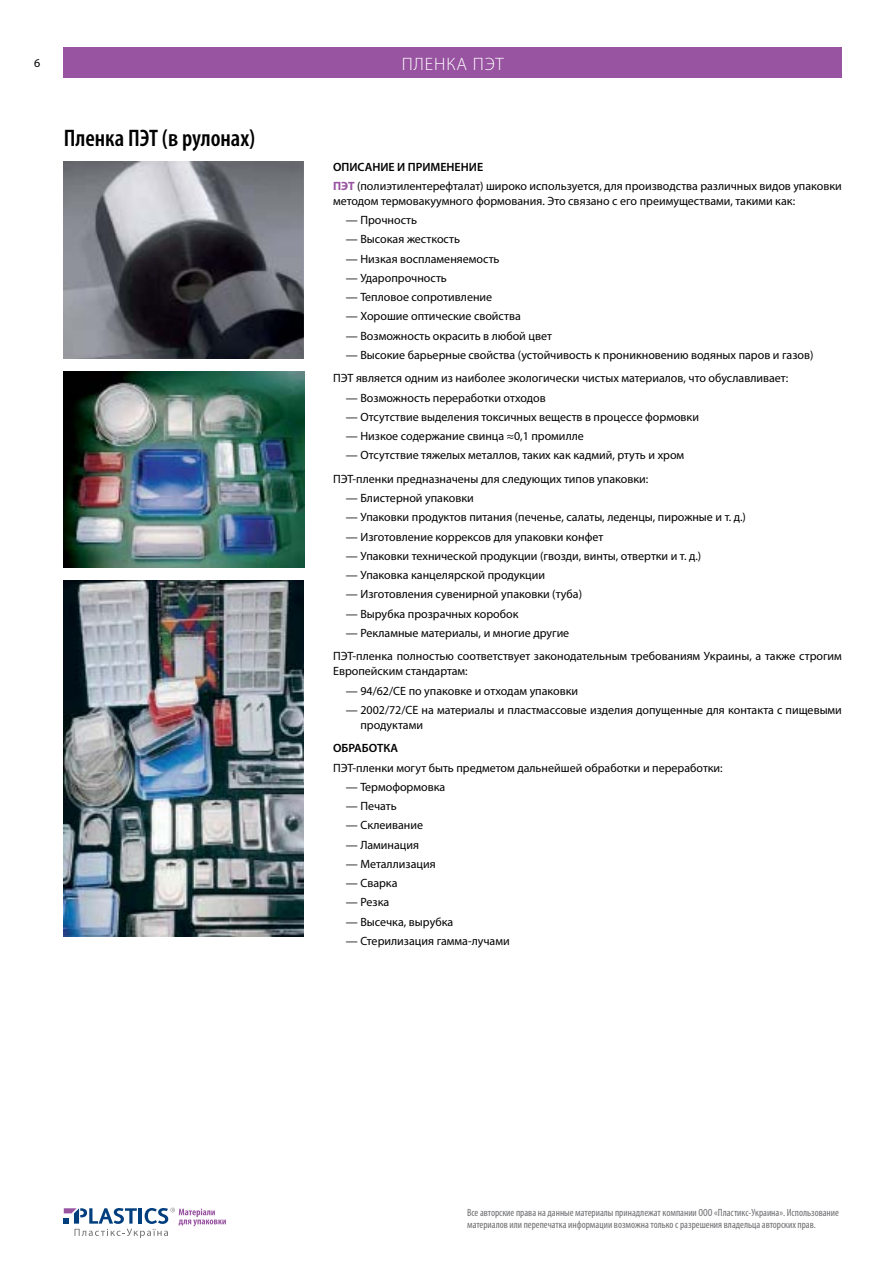
<style>
.page{position:relative;width:893px;height:1263px;background:#fff}
.page>*{position:absolute;margin:0;border:0;box-sizing:border-box;transform-origin:0 0}
.t1{font:600 condensed 24px "Myriad Pro";color:#000}
.t2{font:300 18px "Myriad Pro";letter-spacing:.05em;color:#fff}
.t3{font:12px/23.5px "Myriad Pro";color:#000}
.t4{font:600 12px "Myriad Pro";color:#000}
.t5{font:condensed 10.5px/12.6px "Myriad Pro";color:#6d6e71}
.s1{font-weight:600}
.s2{font-weight:700;color:#9853a1}
</style>
<div class="page">
<svg style="left:64px;top:1208px;width:162px;height:30px"></svg>
<div style="left:64px;top:48px;width:778px;height:30px;background:#9853a1"></div>
<img style="left:64px;top:371px;width:240px;height:196px">
<img style="left:64px;top:580px;width:239px;height:357px">
<img style="left:64px;top:162px;width:239px;height:196px">
<p class="t3" style="left:34px;top:51px;width:8px">6</p>
<h2 class="t2" style="left:402px;top:54px;width:104px">ПЛЕНКА ПЭТ</h2>
<h1 class="t1" style="left:64px;top:124px;width:193px">Пленка ПЭТ (в рулонах)</h1>
<p class="t3" style="left:333px;top:157px;width:510px;line-height:19.2px"><span class="s1">ОПИСАНИЕ И ПРИМЕНЕНИЕ<br></span><span class="s2">ПЭТ</span> (полиэтилентерефталат) широко используется, для производства различных видов упаковки</p>
<p class="t3" style="left:333px;top:189px;width:464px">методом термовакуумного формования. Это связано с его преимуществами, такими как:</p>
<p class="t3" style="left:346px;top:208px;width:73px">— Прочность</p>
<p class="t3" style="left:346px;top:227px;width:116px">— Высокая жесткость</p>
<p class="t3" style="left:346px;top:247px;width:155px">— Низкая воспламеняемость</p>
<p class="t3" style="left:346px;top:266px;width:103px">— Ударопрочность</p>
<p class="t3" style="left:346px;top:285px;width:148px">— Тепловое сопротивление</p>
<p class="t3" style="left:346px;top:304px;width:176px">— Хорошие оптические свойства</p>
<p class="t3" style="left:346px;top:324px;width:208px">— Возможность окрасить в любой цвет</p>
<p class="t3" style="left:333px;top:343px;width:482px;text-indent:13px">— Высокие барьерные свойства (устойчивость к проникновению водяных паров и газов)<br>ПЭТ является одним из наиболее экологически чистых материалов, что обуславливает:</p>
<p class="t3" style="left:346px;top:386px;width:201px">— Возможность переработки отходов</p>
<p class="t3" style="left:346px;top:405px;width:355px">— Отсутствие выделения токсичных веществ в процессе формовки</p>
<p class="t3" style="left:346px;top:424px;width:240px">— Низкое содержание свинца ≈0,1 промилле</p>
<p class="t3" style="left:333px;top:443px;width:353px;text-indent:13px">— Отсутствие тяжелых металлов, таких как кадмий, ртуть и хром<br>ПЭТ-пленки предназначены для следующих типов упаковки:</p>
<p class="t3" style="left:346px;top:486px;width:129px">— Блистерной упаковки</p>
<p class="t3" style="left:346px;top:505px;width:402px">— Упаковки продуктов питания (печенье, салаты, леденцы, пирожные и т. д.)</p>
<p class="t3" style="left:346px;top:525px;width:259px">— Изготовление коррексов для упаковки конфет</p>
<p class="t3" style="left:346px;top:544px;width:357px">— Упаковки технической продукции (гвозди, винты, отвертки и т. д.)</p>
<p class="t3" style="left:346px;top:563px;width:201px">— Упаковка канцелярской продукции</p>
<p class="t3" style="left:346px;top:582px;width:238px">— Изготовления сувенирной упаковки (туба)</p>
<p class="t3" style="left:346px;top:602px;width:174px">— Вырубка прозрачных коробок</p>
<p class="t3" style="left:333px;top:621px;width:510px;text-indent:13px">— Рекламные материалы, и многие другие<br>ПЭТ-пленка полностью соответствует законодательным требованиям Украины, а также строгим</p>
<p class="t3" style="left:333px;top:659px;width:136px">Европейским стандартам:</p>
<p class="t3" style="left:346px;top:679px;width:234px">— 94/62/CE по упаковке и отходам упаковки</p>
<p class="t3" style="left:360px;top:702px;width:483px;line-height:15px;text-indent:-15px">— 2002/72/CE на материалы и пластмассовые изделия допущенные для контакта с пищевыми продуктами</p>
<p class="t4" style="left:333px;top:741px;width:66px">ОБРАБОТКА</p>
<p class="t3" style="left:333px;top:756px;width:391px">ПЭТ-пленки могут быть предметом дальнейшей обработки и переработки:</p>
<p class="t3" style="left:346px;top:775px;width:101px">— Термоформовка</p>
<p class="t3" style="left:346px;top:794px;width:52px">— Печать</p>
<p class="t3" style="left:346px;top:813px;width:79px">— Склеивание</p>
<p class="t3" style="left:346px;top:833px;width:75px">— Ламинация</p>
<p class="t3" style="left:346px;top:852px;width:91px">— Металлизация</p>
<p class="t3" style="left:346px;top:871px;width:53px">— Сварка</p>
<p class="t3" style="left:346px;top:890px;width:45px">— Резка</p>
<p class="t3" style="left:346px;top:910px;width:109px">— Высечка, вырубка</p>
<p class="t3" style="left:346px;top:929px;width:165px">— Стерилизация гамма-лучами</p>
<p class="t5" style="left:467px;top:1206px;width:373px">Все авторские права на данные материалы принадлежат компании ООО «Пластикс-Украина». Использование материалов или перепечатка информации возможна только с разрешения владельца авторских прав.</p>
</div>
